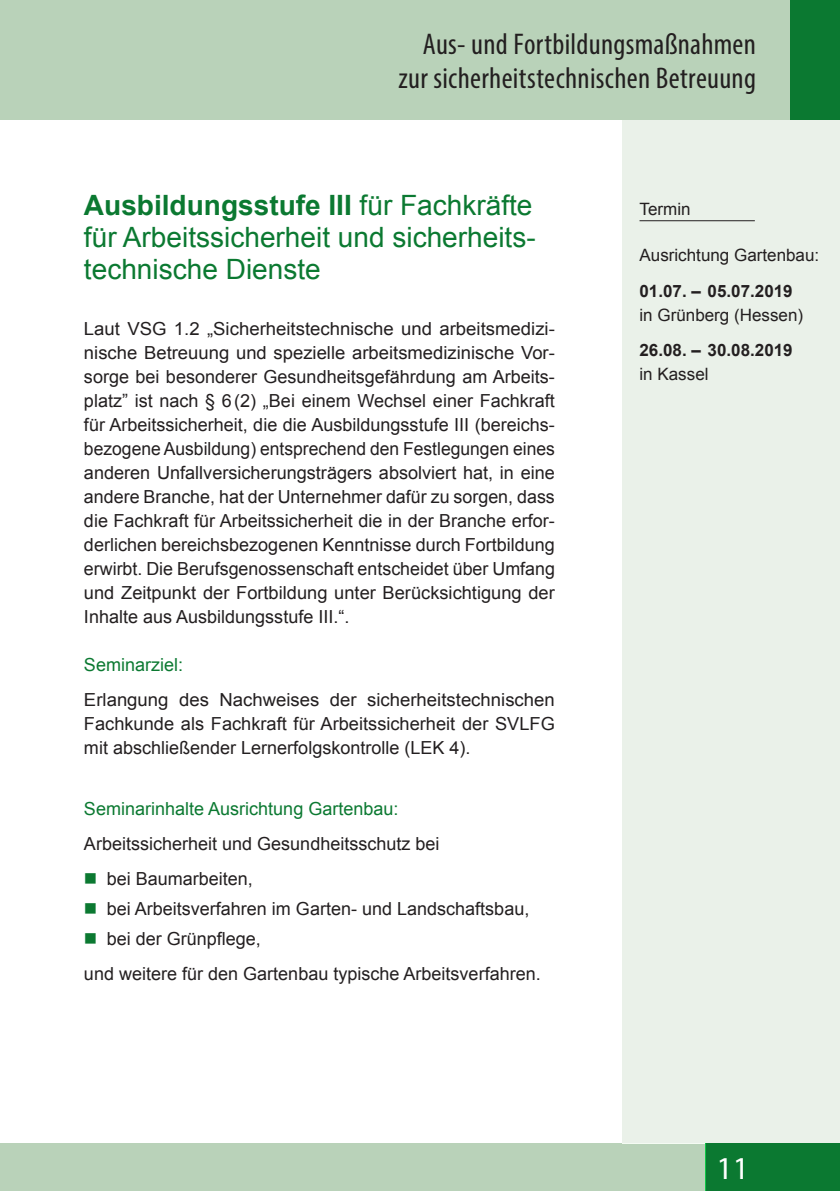
<style>
.page{position:relative;width:840px;height:1191px;background:#fff}
.page>*{position:absolute;margin:0;border:0;box-sizing:border-box;transform-origin:0 0}
.t1{font:32px "Myriad Pro";color:#fff}
.Kopfzeile-Titel__rec{font:condensed 30px/34px "Myriad Pro";letter-spacing:.01em;color:#231f20;text-align:right}
.Überschrift_1{font:28px/32px "Arial";color:#0b7931;text-align:justify}
.FT{font:18px/24px "Arial";color:#231f20;text-align:justify}
.FT-2{font:18px "Arial";color:#0b7931}
.Termine__Maginale{font:17px/24px "Arial";color:#231f20}
.Termine__Maginale-2{font:700 17px/24px "Arial";color:#231f20}
.s1{font-weight:700}
.s2{font-weight:400}
</style>
<div class="page">
<div style="left:622px;top:119px;width:217px;height:1024px;background:#eaf1e9"></div>
<div style="left:704px;top:1143px;width:135px;height:48px;background:#0b7931"></div>
<div style="left:0;top:1143px;width:704px;height:48px;background:#b9d2b9"></div>
<div style="left:789px;top:0;width:50px;height:119px;background:#0b7931"></div>
<div style="left:0;top:0;width:789px;height:119px;background:#b9d2b9"></div>
<hr style="left:639px;top:220px;width:115px;height:1px;background:#231f20">
<p class="Kopfzeile-Titel__rec" style="left:398px;top:27px;width:359px">Aus- und Fortbildungsmaßnahmen zur sicherheitstechnischen Betreuung</p>
<p class="Überschrift_1" style="left:84px;top:189px;width:453px"><span class="s1">Ausbildungsstufe III</span> für Fachkräfte für Arbeitssicherheit und sicherheits&shy;technische Dienste</p>
<p class="FT" style="left:84px;top:316px;width:472px">Laut VSG 1.2 „Sicherheitstechnische und arbeitsmedizi&shy;nische Betreuung und spezielle arbeitsmedizinische Vor&shy;sorge bei besonderer Gesundheitsgefährdung am Arbeits&shy;platz” ist nach § 6(2) „Bei einem Wechsel einer Fachkraft für Arbeitssicherheit, die die Ausbildungsstufe III (bereichs&shy;bezogene Ausbildung) entsprechend den Festlegungen eines anderen Unfallversicherungsträgers absolviert hat, in eine andere Branche, hat der Unternehmer dafür zu sorgen, dass die Fachkraft für Arbeitssicherheit die in der Branche erfor&shy;derlichen bereichsbezogenen Kenntnisse durch Fortbildung erwirbt. Die Berufsgenossenschaft entscheidet über Umfang und Zeitpunkt der Fortbildung unter Berücksichtigung der Inhalte aus Ausbildungsstufe III.“.</p>
<p class="FT-2" style="left:84px;top:652px;width:101px">Seminarziel:</p>
<p class="FT" style="left:84px;top:688px;width:472px">Erlangung des Nachweises der sicherheitstechnischen Fachkunde als Fachkraft für Arbeitssicherheit der SVLFG mit abschließender Lernerfolgskontrolle (LEK 4).</p>
<p class="FT-2" style="left:84px;top:796px;width:316px">Seminarinhalte Ausrichtung Gartenbau:</p>
<p class="FT" style="left:84px;top:832px;width:357px">Arbeitssicherheit und Gesundheitsschutz bei</p>
<p class="FT" style="left:107px;top:867px;width:148px">bei Baumarbeiten,</p>
<p class="FT" style="left:107px;top:897px;width:424px">bei Arbeitsverfahren im Garten- und Landschaftsbau,</p>
<p class="FT" style="left:107px;top:926px;width:156px">bei der Grünpflege,</p>
<p class="FT" style="left:84px;top:962px;width:458px">und weitere für den Gartenbau typische Arbeitsverfahren.</p>
<p class="Termine__Maginale" style="left:639px;top:197px;width:52px">Termin</p>
<p class="Termine__Maginale" style="left:639px;top:243px;width:181px">Ausrichtung Gartenbau:</p>
<p class="Termine__Maginale" style="left:639px;top:279px;width:165px"><span class="s1">01.07. – 05.07.2019 </span>in Grünberg (Hessen)</p>
<p class="Termine__Maginale-2" style="left:639px;top:338px;width:155px">26.08. – 30.08.2019 <span class="s2">in Kassel</span></p>
<h1 class="t1" style="left:716px;top:1150px;width:34px">11</h1>
</div>
